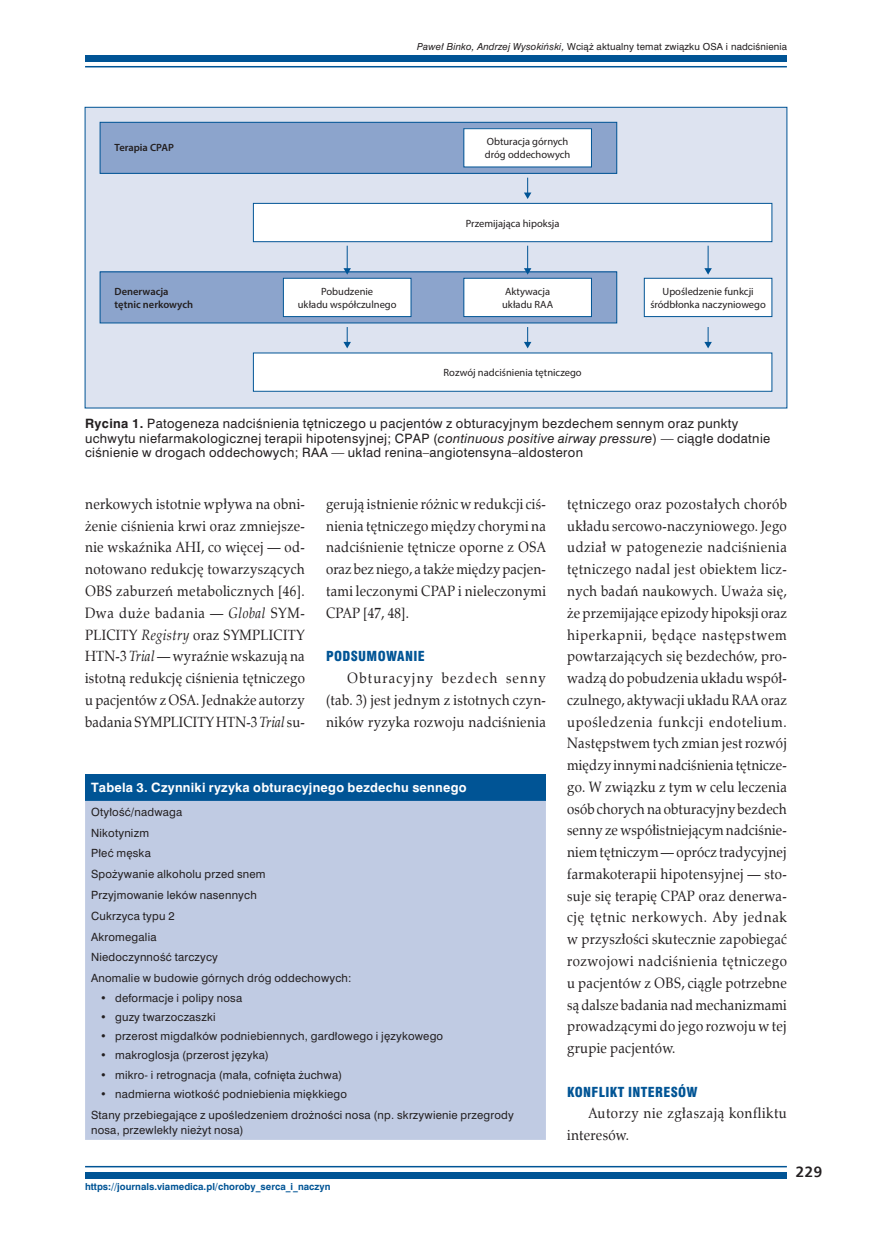
<style>
.page{position:relative;width:872px;height:1234px;background:#fff}
.page>*{position:absolute;margin:0;border:0;box-sizing:border-box;transform-origin:0 0}
.t1{font:700 15px "Humnst 777 EU";color:#231f20}
.TXT2_-_Tekst_-_nastę{font:14.7px/21.8px "Zapf Calligr EU";letter-spacing:.02em;color:#231f20;text-align:justify;scale:.9 1}
.TXT2_-_Tekst_-_nastę-2{font:14.7px/21.8px "Zapf Calligr EU";letter-spacing:.04em;color:#231f20;scale:.9 1}
.S_-_Śródtytuł_1{font:13.5px "Swis 721 Blk Cn EU";letter-spacing:.025em;color:#005495}
.Rycina_-_podpis{font:12px/14.7px "Swis 721 PL";letter-spacing:.03em;color:#231f20}
.T1_-_Tabela_-_tytuł{font:700 12px "Swis 721 PL";letter-spacing:.02em;color:#fff}
.T3_-_Tabela_-_tekst{font:10.5px/15px "Swis 721 PL";letter-spacing:.02em;color:#231f20}
.t2{font:10.5px/12.6px "Myriad Pro";color:#231f20}
.t3{font:600 10.5px/12.6px "Myriad Pro";color:#231f20}
.t4{font:9px "Swis 721 PL";letter-spacing:.015em;color:#231f20}
.t5{font:700 9px "Swis 721 PL";color:#005495}
.s1{font-style:italic}
.s2{font-weight:700}
</style>
<div class="page">
<div style="left:85px;top:55px;width:702px;height:7px;background:#005495"></div>
<hr style="left:85px;top:66px;width:702px;height:1px;background:#005495">
<div style="left:85px;top:1171px;width:702px;height:7px;background:#005495"></div>
<hr style="left:85px;top:1165px;width:702px;height:2px;background:#005495">
<div style="left:85px;top:774px;width:461px;height:26px;background:#005495"></div>
<div style="left:85px;top:800px;width:461px;height:339px;background:#c0cbe3"></div>
<div style="left:85px;top:107px;width:702px;height:301px;background:#dde3f0"></div>
<div style="left:100px;top:122px;width:517px;height:51px;background:#8ca4cc"></div>
<div style="left:100px;top:122px;width:517px;height:52px;border:1px solid #005495"></div>
<div style="left:464px;top:129px;width:127px;height:38px;background:#fff"></div>
<div style="left:463px;top:128px;width:129px;height:39px;border:1px solid #005495"></div>
<div style="left:100px;top:272px;width:517px;height:51px;background:#8ca4cc"></div>
<div style="left:100px;top:271px;width:517px;height:52px;border:1px solid #005495"></div>
<div style="left:283px;top:278px;width:128px;height:38px;background:#fff"></div>
<div style="left:283px;top:278px;width:128px;height:39px;border:1px solid #005495"></div>
<div style="left:464px;top:278px;width:127px;height:38px;background:#fff"></div>
<div style="left:463px;top:278px;width:129px;height:39px;border:1px solid #005495"></div>
<div style="left:644px;top:278px;width:128px;height:38px;background:#fff"></div>
<div style="left:644px;top:278px;width:128px;height:39px;border:1px solid #005495"></div>
<div style="left:253px;top:203px;width:519px;height:39px;background:#fff"></div>
<div style="left:253px;top:203px;width:519px;height:39px;border:1px solid #005495"></div>
<div style="left:253px;top:353px;width:519px;height:38px;background:#fff"></div>
<svg style="left:524px;top:178px;width:7px;height:21px"></svg>
<svg style="left:524px;top:327px;width:7px;height:21px"></svg>
<svg style="left:704px;top:327px;width:8px;height:21px"></svg>
<svg style="left:343px;top:327px;width:8px;height:21px"></svg>
<svg style="left:524px;top:246px;width:7px;height:28px"></svg>
<svg style="left:704px;top:246px;width:8px;height:28px"></svg>
<svg style="left:343px;top:246px;width:8px;height:28px"></svg>
<p class="t4" style="left:417px;top:40px;width:371px"><span class="s1">Paweł Binko, Andrzej Wysokiński,</span> Wciąż aktualny temat związku OSA i nadciśnienia</p>
<p class="t3" style="left:115px;top:141px;width:61px">Terapia CPAP</p>
<p class="t2" style="left:485px;top:135px;width:87px">Obturacja górnych dróg oddechowych</p>
<p class="t2" style="left:466px;top:216px;width:95px">Przemijająca hipoksja</p>
<p class="t3" style="left:115px;top:285px;width:80px">Denerwacja tętnic nerkowych</p>
<p class="t2" style="left:298px;top:285px;width:100px;text-align:center">Pobudzenie<br>układu współczulnego</p>
<p class="t2" style="left:502px;top:285px;width:52px">Aktywacja układu RAA</p>
<p class="t2" style="left:650px;top:285px;width:117px;text-align:center">Upośledzenie funkcji śródbłonka naczyniowego</p>
<p class="t2" style="left:443px;top:365px;width:139px">Rozwój nadciśnienia tętniczego</p>
<p class="Rycina_-_podpis" style="left:85px;top:416px;width:686px"><span class="s2">Rycina 1.</span> Patogeneza nadciśnienia tętniczego u pacjentów z obturacyjnym bezdechem sennym oraz punkty uchwytu niefarmakologicznej terapii hipotensyjnej; CPAP (<span class="s1">continuous positive airway pressure</span>) — ciągłe dodatnie ciśnienie w drogach oddechowych; RAA — układ renina–angiotensyna–aldosteron</p>
<p class="TXT2_-_Tekst_-_nastę" style="left:85px;top:493px;width:246px">nerkowych istotnie wpływa na obni&shy;żenie ciśnienia krwi oraz zmniejsze&shy;nie wskaźnika AHI, co więcej — od&shy;notowano redukcję towarzyszących OBS zaburzeń metabolicznych [46].<br>Dwa duże badania — <span class="s1">Global</span> SYM-PLICITY <span class="s1">Registry</span> oraz SYMPLICITY HTN-3 <span class="s1">Trial</span> — wyraźnie wskazują na istotną redukcję ciśnienia tętniczego u pacjentów z OSA. Jednakże autorzy badania SYMPLICITY HTN-3 <span class="s1">Trial</span> su-</p>
<p class="TXT2_-_Tekst_-_nastę" style="left:326px;top:493px;width:246px">gerują istnienie różnic w redukcji ciś&shy;nienia tętniczego między chorymi na nadciśnienie tętnicze oporne z OSA oraz bez niego, a także między pacjen&shy;tami leczonymi CPAP i nieleczonymi CPAP [47, 48].</p>
<p class="S_-_Śródtytuł_1" style="left:326px;top:647px;width:100px">PODSUMOWANIE</p>
<p class="TXT2_-_Tekst_-_nastę" style="left:326px;top:667px;width:246px;text-indent:21px">Obturacyjny bezdech senny (tab. 3) jest jednym z istotnych czyn&shy;ników ryzyka rozwoju nadciśnienia</p>
<p class="T1_-_Tabela_-_tytuł" style="left:91px;top:779px;width:377px">Tabela 3. Czynniki ryzyka obturacyjnego bezdechu sennego</p>
<p class="T3_-_Tabela_-_tekst" style="left:91px;top:803px;width:93px">Otyłość/nadwaga</p>
<p class="T3_-_Tabela_-_tekst" style="left:91px;top:824px;width:59px">Nikotynizm</p>
<p class="T3_-_Tabela_-_tekst" style="left:91px;top:845px;width:61px">Płeć męska</p>
<p class="T3_-_Tabela_-_tekst" style="left:91px;top:866px;width:176px">Spożywanie alkoholu przed snem</p>
<p class="T3_-_Tabela_-_tekst" style="left:91px;top:887px;width:167px">Przyjmowanie leków nasennych</p>
<p class="T3_-_Tabela_-_tekst" style="left:91px;top:908px;width:85px">Cukrzyca typu 2</p>
<p class="T3_-_Tabela_-_tekst" style="left:91px;top:928px;width:67px">Akromegalia</p>
<p class="T3_-_Tabela_-_tekst" style="left:91px;top:949px;width:128px">Niedoczynność tarczycy</p>
<p class="T3_-_Tabela_-_tekst" style="left:91px;top:970px;width:262px">Anomalie w budowie górnych dróg oddechowych:</p>
<p class="T3_-_Tabela_-_tekst" style="left:100px;top:989px;width:144px">• deformacje i polipy nosa</p>
<p class="T3_-_Tabela_-_tekst" style="left:100px;top:1009px;width:117px">• guzy twarzoczaszki</p>
<p class="T3_-_Tabela_-_tekst" style="left:100px;top:1028px;width:344px">• przerost migdałków podniebiennych, gardłowego i językowego</p>
<p class="T3_-_Tabela_-_tekst" style="left:100px;top:1047px;width:170px">• makroglosja (przerost języka)</p>
<p class="T3_-_Tabela_-_tekst" style="left:100px;top:1066px;width:244px">• mikro- i retrognacja (mała, cofnięta żuchwa)</p>
<p class="T3_-_Tabela_-_tekst" style="left:100px;top:1086px;width:248px">• nadmierna wiotkość podniebienia miękkiego</p>
<p class="T3_-_Tabela_-_tekst" style="left:91px;top:1106px;width:424px">Stany przebiegające z upośledzeniem drożności nosa (np. skrzywienie przegrody nosa, przewlekły nieżyt nosa)</p>
<p class="t5" style="left:85px;top:1180px;width:247px">https://journals.viamedica.pl/choroby_serca_i_naczyn</p>
<p class="TXT2_-_Tekst_-_nastę" style="left:567px;top:493px;width:246px">tętniczego oraz pozostałych chorób układu sercowo-naczyniowego. Jego udział w patogenezie nadciśnienia tętniczego nadal jest obiektem licz&shy;nych badań naukowych. Uważa się, że przemijające epizody hipoksji oraz hiperkapnii, będące następstwem powtarzających się bezdechów, pro&shy;wadzą do pobudzenia układu współ&shy;czulnego, aktywacji układu RAA oraz upośledzenia funkcji endotelium.<br>Następstwem tych zmian jest rozwój między innymi nadciśnienia tętnicze&shy;go. W związku z tym w celu leczenia osób chorych na obturacyjny bezdech senny ze współistniejącym nadciśnie&shy;niem tętniczym — oprócz tradycyjnej farmakoterapii hipotensyjnej — sto&shy;suje się terapię CPAP oraz denerwa&shy;cję tętnic nerkowych. Aby jednak w przyszłości skutecznie zapobiegać rozwojowi nadciśnienia tętniczego u pacjentów z OBS, ciągle potrzebne są dalsze badania nad mechanizmami prowadzącymi do jego rozwoju w tej grupie pacjentów.</p>
<p class="S_-_Śródtytuł_1" style="left:567px;top:1082px;width:132px">KONFLIKT INTERESÓW</p>
<p class="TXT2_-_Tekst_-_nastę-2" style="left:567px;top:1102px;width:246px;text-indent:21px">Autorzy nie zgłaszają konfliktu interesów.</p>
<p class="t1" style="left:795px;top:1162px;width:29px">229</p>
</div>
